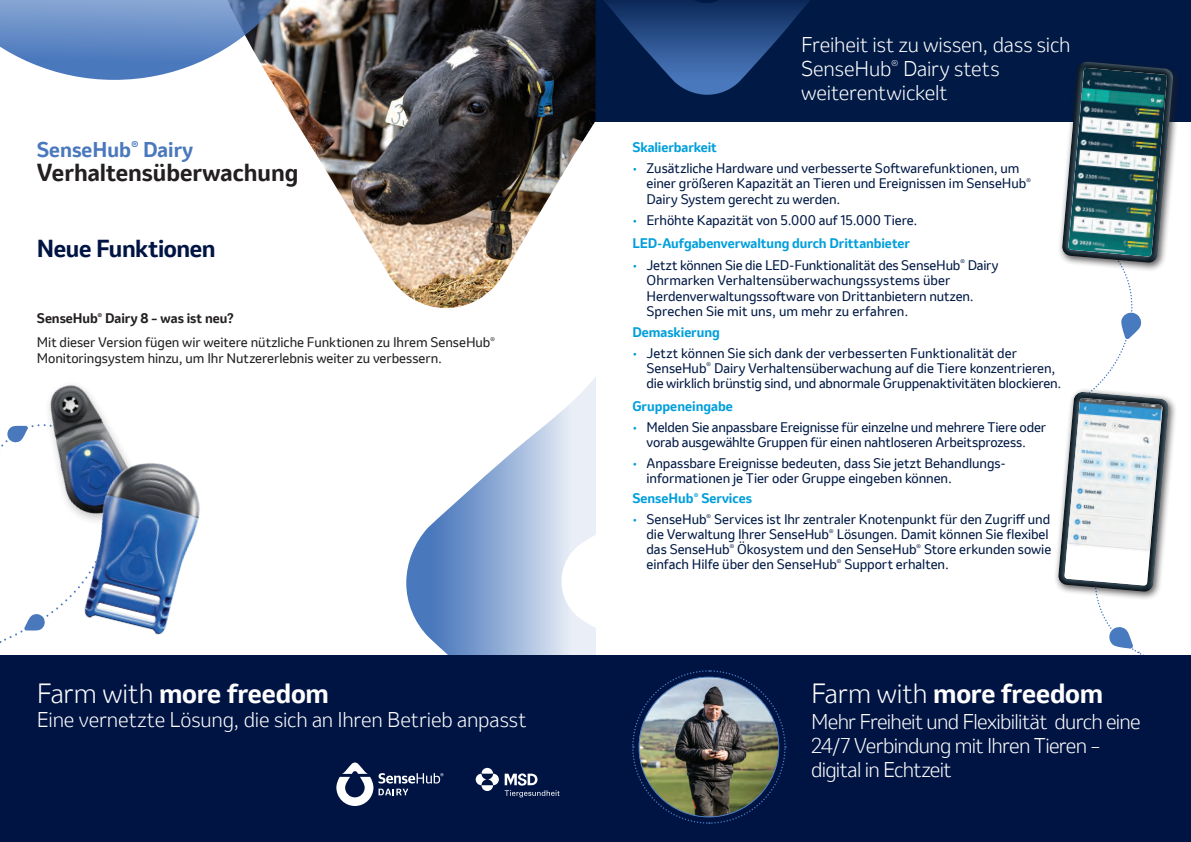
<style>
.page{position:relative;width:1191px;height:842px;background:#fff}
.page>*{position:absolute;margin:0;border:0;box-sizing:border-box;transform-origin:0 0}
.t1{font:700 26px "Invention";letter-spacing:-.01em;color:#fff}
.t2{font:700 23px "Invention";color:#231f20}
.t3{font:700 23px "Invention";letter-spacing:-.02em;color:#001443}
.t4{font:300 20px/24px "Invention";letter-spacing:-.01em;color:#fff}
.t5{font:300 20px/24px "Invention";letter-spacing:-.035em;color:#fff}
.t6{font:700 20px "Invention";color:#4a78bd}
.t7{font:13px/15px "Invention";letter-spacing:-.005em;color:#001945}
.t8{font:13px/24.1px "Invention";letter-spacing:-.005em;color:#231f20}
.t9{font:700 13px/23.5px "Invention";color:#009fdc}
.s1{font-weight:700}
.s2{font-weight:300}
.s3{color:#009fdc}
.s4{font-weight:400}
.s5{font-weight:400;color:#001945}
</style>
<div class="page">
<svg style="left:24px;top:614px;width:21px;height:17px"></svg>
<svg style="left:6px;top:426px;width:9px;height:17px"></svg>
<img style="left:15px;top:385px;width:101px;height:58px">
<img style="left:52px;top:439px;width:185px;height:217px">
<div style="left:587px;top:0;width:604px;height:122px;background:#001945"></div>
<svg style="left:406px;top:378px;width:189px;height:278px"></svg>
<div style="left:0;top:656px;width:595px;height:186px;background:#001443"></div>
<div style="left:595px;top:656px;width:596px;height:186px;background:#001443"></div>
<img style="left:270px;top:0;width:325px;height:308px">
<svg style="left:0;top:0;width:327px;height:80px;background:#8097bc"></svg>
<svg style="left:595px;top:0;width:215px;height:95px"></svg>
<svg style="left:632px;top:670px;width:154px;height:154px"></svg>
<img style="left:639px;top:677px;width:140px;height:140px;border-radius:70px">
<svg style="left:1057px;top:61px;width:134px;height:595px"></svg>
<svg style="left:476px;top:768px;width:83px;height:29px"></svg>
<svg style="left:336px;top:762px;width:107px;height:44px"></svg>
<h3 class="t6" style="left:37px;top:135px;width:158px">SenseHub<sup>®</sup> Dairy</h3>
<h2 class="t2" style="left:37px;top:156px;width:263px">Verhaltensüberwachung</h2>
<h2 class="t3" style="left:37px;top:232px;width:180px">Neue Funktionen</h2>
<p class="t8" style="left:37px;top:306px;width:460px"><span class="s1">SenseHub</span><sup>®</sup> <span class="s1">Dairy 8 – was ist neu?<br></span>Mit dieser Version fügen wir weitere nützliche Funktionen zu Ihrem SenseHub<sup>®</sup></p>
<p class="t8" style="left:37px;top:346px;width:407px">Monitoringsystem hinzu, um Ihr Nutzererlebnis weiter zu verbessern.</p>
<h1 class="t1" style="left:37px;top:674px;width:294px"><span class="s2">Farm with</span> more freedom</h1>
<h3 class="t4" style="left:37px;top:707px;width:491px">Eine vernetzte Lösung, die sich an Ihren Betrieb anpasst</h3>
<h3 class="t4" style="left:801px;top:32px;width:271px">Freiheit ist zu wissen, dass sich<br>SenseHub<sup>®</sup> Dairy stets weiterentwickelt</h3>
<p class="t9" style="left:632px;top:135px;width:86px">Skalierbarkeit</p>
<p class="t7" style="left:646px;top:160px;width:386px;line-height:15.6px;text-indent:-14px"><span class="s3">•</span> Zusätzliche Hardware und verbesserte Softwarefunktionen, um einer größeren Kapazität an Tieren und Ereignissen im SenseHub<sup>®<br></sup>Dairy System gerecht zu werden.</p>
<p class="t9" style="left:632px;top:208px;width:287px"><span class="s4">•</span> <span class="s5">Erhöhte Kapazität von 5.000 auf 15.000 Tiere.<br></span>LED-Aufgabenverwaltung durch Drittanbieter</p>
<p class="t7" style="left:646px;top:257px;width:353px;line-height:15.6px;text-indent:-14px"><span class="s3">•</span> Jetzt können Sie die LED-Funktionalität des SenseHub<sup>®</sup> Dairy Ohrmarken Verhaltensüberwachungssystems über Herdenverwaltungssoftware von Drittanbietern nutzen.<br>Sprechen Sie mit uns, um mehr zu erfahren.</p>
<p class="t9" style="left:632px;top:320px;width:89px">Demaskierung</p>
<p class="t7" style="left:646px;top:345px;width:416px;text-indent:-14px"><span class="s3">•</span> Jetzt können Sie sich dank der verbesserten Funktionalität der<br>SenseHub<sup>®</sup> Dairy Verhaltensüberwachung auf die Tiere konzentrieren, die wirklich brünstig sind, und abnormale Gruppenaktivitäten blockieren.</p>
<p class="t9" style="left:632px;top:395px;width:102px">Gruppeneingabe</p>
<p class="t7" style="left:632px;top:419px;width:415px;text-align:center"><span class="s3">•</span> Melden Sie anpassbare Ereignisse für einzelne und mehrere Tiere oder vorab ausgewählte Gruppen für einen nahtloseren Arbeitsprozess.</p>
<p class="t7" style="left:646px;top:455px;width:359px;text-indent:-14px"><span class="s3">•</span> Anpassbare Ereignisse bedeuten, dass Sie jetzt Behandlungs&shy;informationen je Tier oder Gruppe eingeben können.</p>
<p class="t9" style="left:632px;top:487px;width:121px">SenseHub<sup>®</sup> Services</p>
<p class="t7" style="left:646px;top:511px;width:406px;text-indent:-14px"><span class="s3">•</span> SenseHub<sup>®</sup> Services ist Ihr zentraler Knotenpunkt für den Zugriff und die Verwaltung Ihrer SenseHub<sup>®</sup> Lösungen. Damit können Sie flexibel das SenseHub<sup>®</sup> Ökosystem und den SenseHub<sup>®</sup> Store erkunden sowie einfach Hilfe über den SenseHub<sup>®</sup> Support erhalten.</p>
<h1 class="t1" style="left:811px;top:674px;width:294px"><span class="s2">Farm with</span> more freedom</h1>
<h3 class="t5" style="left:811px;top:709px;width:331px">Mehr Freiheit und Flexibilität durch eine<br>24/7 Verbindung mit Ihren Tieren – digital in Echtzeit</h3>
</div>
